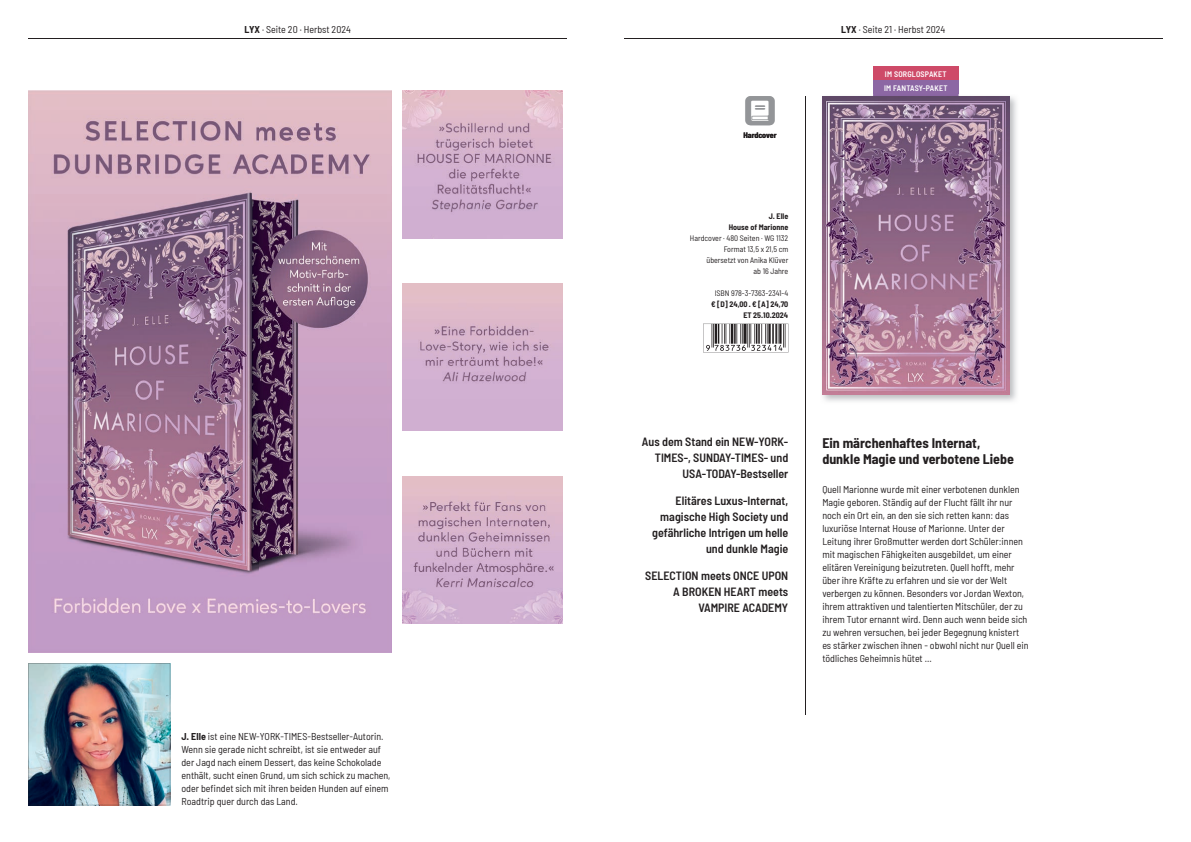
<style>
.page{position:relative;width:1191px;height:842px;background:#fff}
.page>*{position:absolute;margin:0;border:0;box-sizing:border-box;transform-origin:0 0}
.t1{font:700 semi-condensed 14px/16px "Barlow";color:#231f20}
.t2{font:600 semi-condensed 12px/16px "Barlow";color:#231f20;text-align:right}
.t3{font:semi-condensed 10px/13px "Barlow";color:#231f20}
.t4{font:semi-condensed 8px/11px "Barlow";color:#231f20;text-align:right}
.t5{font:700 semi-condensed 8px/11px "Barlow";color:#231f20;text-align:right}
.t6{font:600 semi-condensed 8px/14.9px "Barlow";letter-spacing:.025em;color:#fff}
.s1{font-weight:700}
</style>
<div class="page">
<hr style="left:624px;top:38px;width:538px;height:1px;background:#231f20">
<hr style="left:805px;top:96px;width:1px;height:618px;background:#231f20">
<img style="left:28px;top:91px;width:363px;height:561px">
<img style="left:403px;top:91px;width:160px;height:147px">
<img style="left:403px;top:476px;width:160px;height:148px">
<img style="left:403px;top:283px;width:160px;height:148px">
<hr style="left:28px;top:38px;width:539px;height:1px;background:#231f20">
<img style="left:28px;top:663px;width:142px;height:142px">
<svg style="left:703px;top:324px;width:83px;height:28px"></svg>
<div style="left:873px;top:66px;width:85px;height:47px;background:#ce4a68"></div>
<div style="left:873px;top:81px;width:85px;height:34px;background:#8c67a4"></div>
<img style="left:822px;top:94px;width:195px;height:308px">
<img style="left:873px;top:94px;width:85px;height:2px">
<img style="left:822px;top:96px;width:187px;height:298px">
<p class="t3" style="left:244px;top:22px;width:108px"><span class="s1">LYX</span> · Seite 20 · Herbst 2024</p>
<p class="t3" style="left:181px;top:729px;width:210px"><span class="s1">J. Elle</span> ist eine NEW-YORK-TIMES-Bestseller-Autorin.<br>Wenn sie gerade nicht schreibt, ist sie entweder auf der Jagd nach einem Dessert, das keine Schokolade enthält, sucht einen Grund, um sich schick zu machen, oder befindet sich mit ihren beiden Hunden auf einem Roadtrip quer durch das Land.</p>
<p class="t5" style="left:743px;top:129px;width:35px">Hardcover</p>
<p class="t5" style="left:729px;top:211px;width:61px">J. Elle<br>House of Marionne</p>
<p class="t4" style="left:690px;top:232px;width:100px">Hardcover · 480 Seiten · WG 1132<br>Format 13,5 x 21,5 cm<br>übersetzt von Anika Klüver<br>ab 16 Jahre</p>
<p class="t4" style="left:714px;top:287px;width:75px">ISBN 978-3-7363-2341-4</p>
<p class="t5" style="left:711px;top:299px;width:79px">€ [D] 24,00 · € [A] 24,70<br>ET 25.10.2024</p>
<p class="t3" style="left:841px;top:22px;width:106px"><span class="s1">LYX</span> · Seite 21 · Herbst 2024</p>
<p class="t6" style="left:884px;top:66px;width:65px">IM SORGLOSPAKET<br>IM FANTASY-PAKET</p>
<p class="t2" style="left:642px;top:433px;width:148px">Aus dem Stand ein NEW-YORK-<br>TIMES-, SUNDAY-TIMES- und<br>USA-TODAY-Bestseller</p>
<p class="t2" style="left:652px;top:492px;width:138px">Elitäres Luxus-Internat, magische High Society und gefährliche Intrigen um helle und dunkle Magie</p>
<p class="t2" style="left:645px;top:567px;width:145px">SELECTION meets ONCE UPON<br>A BROKEN HEART meets<br>VAMPIRE ACADEMY</p>
<h1 class="t1" style="left:822px;top:434px;width:193px">Ein märchenhaftes Internat, dunkle Magie und verbotene Liebe</h1>
<p class="t3" style="left:822px;top:482px;width:208px">Quell Marionne wurde mit einer verbotenen dunklen Magie geboren. Ständig auf der Flucht fällt ihr nur noch ein Ort ein, an den sie sich retten kann: das luxuriöse Internat House of Marionne. Unter der Leitung ihrer Großmutter werden dort Schüler:innen mit magischen Fähigkeiten ausgebildet, um einer elitären Vereinigung beizutreten. Quell hofft, mehr über ihre Kräfte zu erfahren und sie vor der Welt verbergen zu können. Besonders vor Jordan Wexton, ihrem attraktiven und talentierten Mitschüler, der zu ihrem Tutor ernannt wird. Denn auch wenn beide sich zu wehren versuchen, bei jeder Begegnung knistert es stärker zwischen ihnen - obwohl nicht nur Quell ein tödliches Geheimnis hütet ...</p>
</div>
